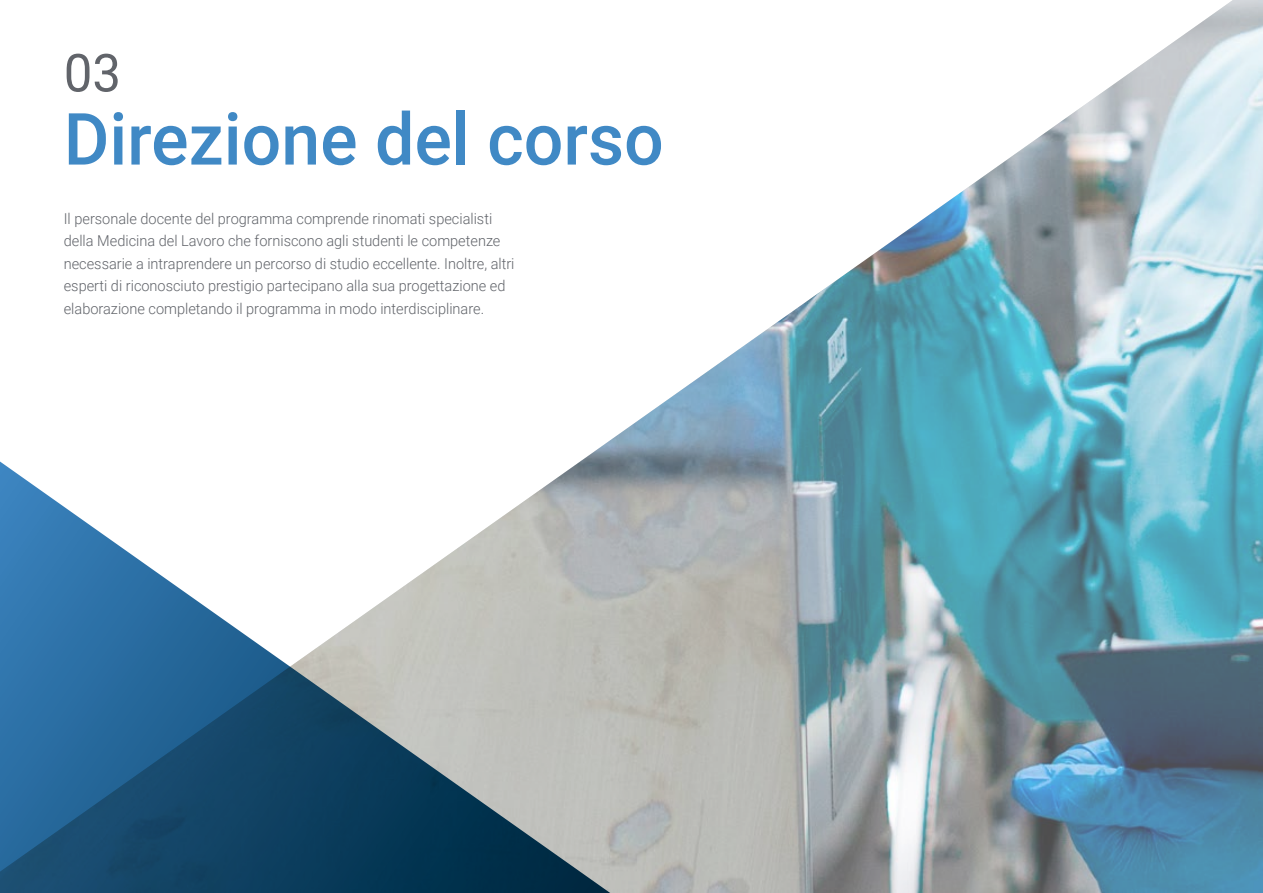
<style>
.page{position:relative;width:1263px;height:893px;background:#fff}
.page>*{position:absolute;margin:0;border:0;box-sizing:border-box;transform-origin:0 0}
.t1{font:500 72px "Roboto";color:#4089c5}
.t2{font:52.5px "Roboto";color:#61646a}
.t3{font:300 15px/22.5px "Roboto";color:#61646a}
</style>
<div class="page">
<img style="left:602px;top:0;width:661px;height:893px">
<svg style="left:0;top:446px;width:640px;height:447px"></svg>
<h2 class="t2" style="left:64px;top:36px;width:59px">03</h2>
<h1 class="t1" style="left:64px;top:89px;width:601px">Direzione del corso</h1>
<p class="t3" style="left:64px;top:207px;width:452px">Il personale docente del programma comprende rinomati specialisti della Medicina del Lavoro che forniscono agli studenti le competenze necessarie a intraprendere un percorso di studio eccellente. Inoltre, altri esperti di riconosciuto prestigio partecipano alla sua progettazione ed elaborazione completando il programma in modo interdisciplinare.</p>
</div>
